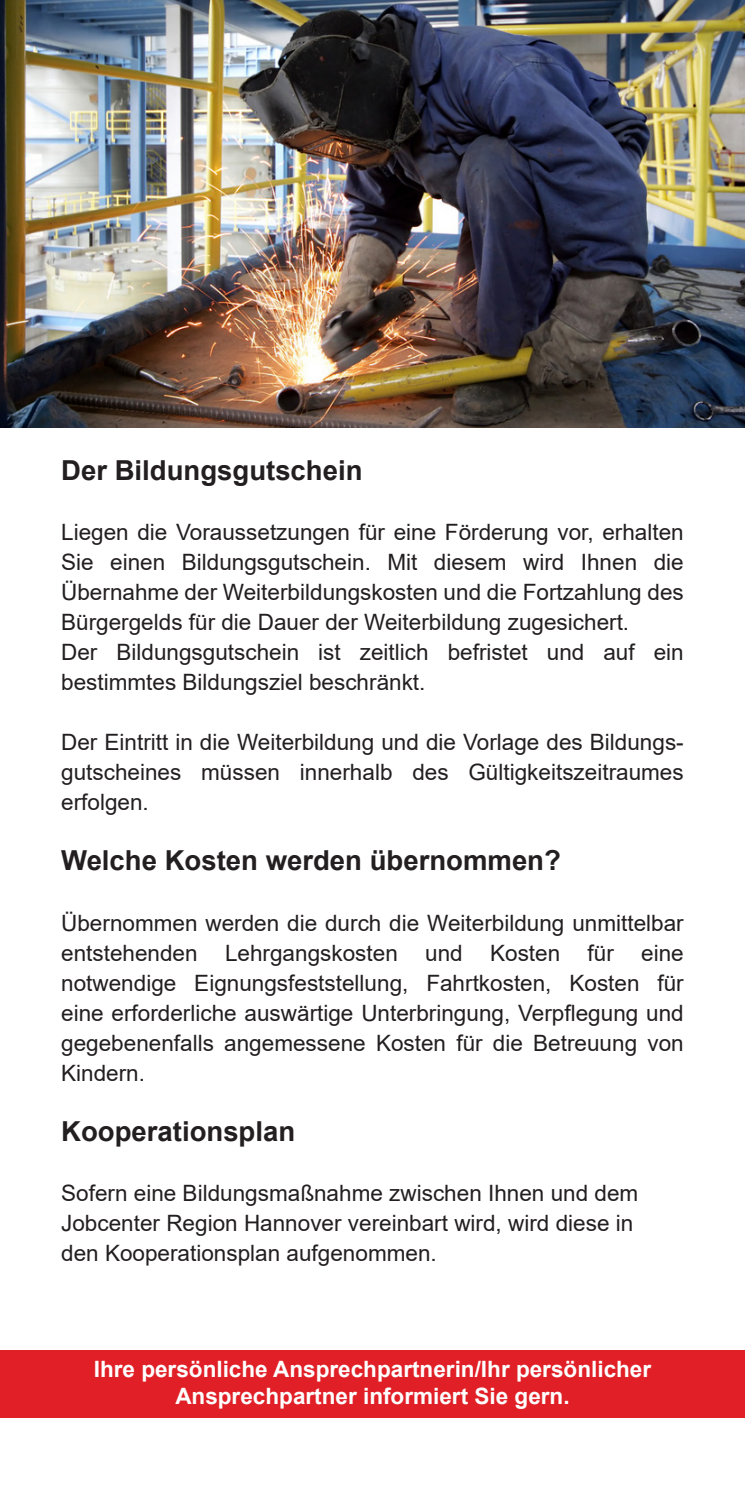
<style>
.page{position:relative;width:745px;height:1489px;background:#fff}
.page>*{position:absolute;margin:0;border:0;box-sizing:border-box;transform-origin:0 0}
.t1{font:700 27.5px "Arial";color:#231f20}
.t2{font:22.5px/30px "Arial";color:#231f20;text-align:justify}
.t3{font:700 22.5px/27px "Arial";color:#fff;text-align:center}
</style>
<div class="page">
<img style="left:0;top:0;width:744px;height:427px">
<div style="left:0;top:1350px;width:744px;height:67px;background:#e01f26"></div>
<p class="t1" style="left:61px;top:451px;width:303px">Der Bildungsgutschein</p>
<p class="t2" style="left:61px;top:517px;width:623px">Liegen die Voraussetzungen für eine Förderung vor, erhalten Sie einen Bildungsgutschein. Mit diesem wird Ihnen die Übernahme der Weiterbildungskosten und die Fortzahlung des Bürgergelds für die Dauer der Weiterbildung zugesichert.</p>
<p class="t2" style="left:61px;top:637px;width:623px">Der Bildungsgutschein ist zeitlich befristet und auf ein bestimmtes Bildungsziel beschränkt.</p>
<p class="t2" style="left:61px;top:727px;width:623px">Der Eintritt in die Weiterbildung und die Vorlage des Bildungs&shy;gutscheines müssen innerhalb des Gültigkeitszeitraumes erfolgen.</p>
<p class="t1" style="left:61px;top:841px;width:501px">Welche Kosten werden übernommen?</p>
<p class="t2" style="left:61px;top:907px;width:623px">Übernommen werden die durch die Weiterbildung unmittelbar entstehenden Lehrgangskosten und Kosten für eine notwendige Eignungsfeststellung, Fahrtkosten, Kosten für eine erforderliche auswärtige Unterbringung, Verpflegung und gegebenenfalls angemessene Kosten für die Betreuung von Kindern.</p>
<p class="t1" style="left:61px;top:1111px;width:235px">Kooperationsplan</p>
<p class="t2" style="left:61px;top:1177px;width:578px;text-align:left">Sofern eine Bildungsmaßnahme zwischen Ihnen und dem<br>Jobcenter Region Hannover vereinbart wird, wird diese in den Kooperationsplan aufgenommen.</p>
<p class="t3" style="left:39px;top:1355px;width:607px">Ihre pe sönliche Ansprechpartnerin/ Ihr persönlicher An&shy;sprechpartne i formie t Sie gern.</p>
<p class="t3" style="left:94px;top:1355px;width:558px">Ihre persönliche Ansprechpartnerin/Ihr persönlicher</p>
<p class="t3" style="left:175px;top:1382px;width:395px">Ansprechpartner informiert Sie gern.</p>
</div>
